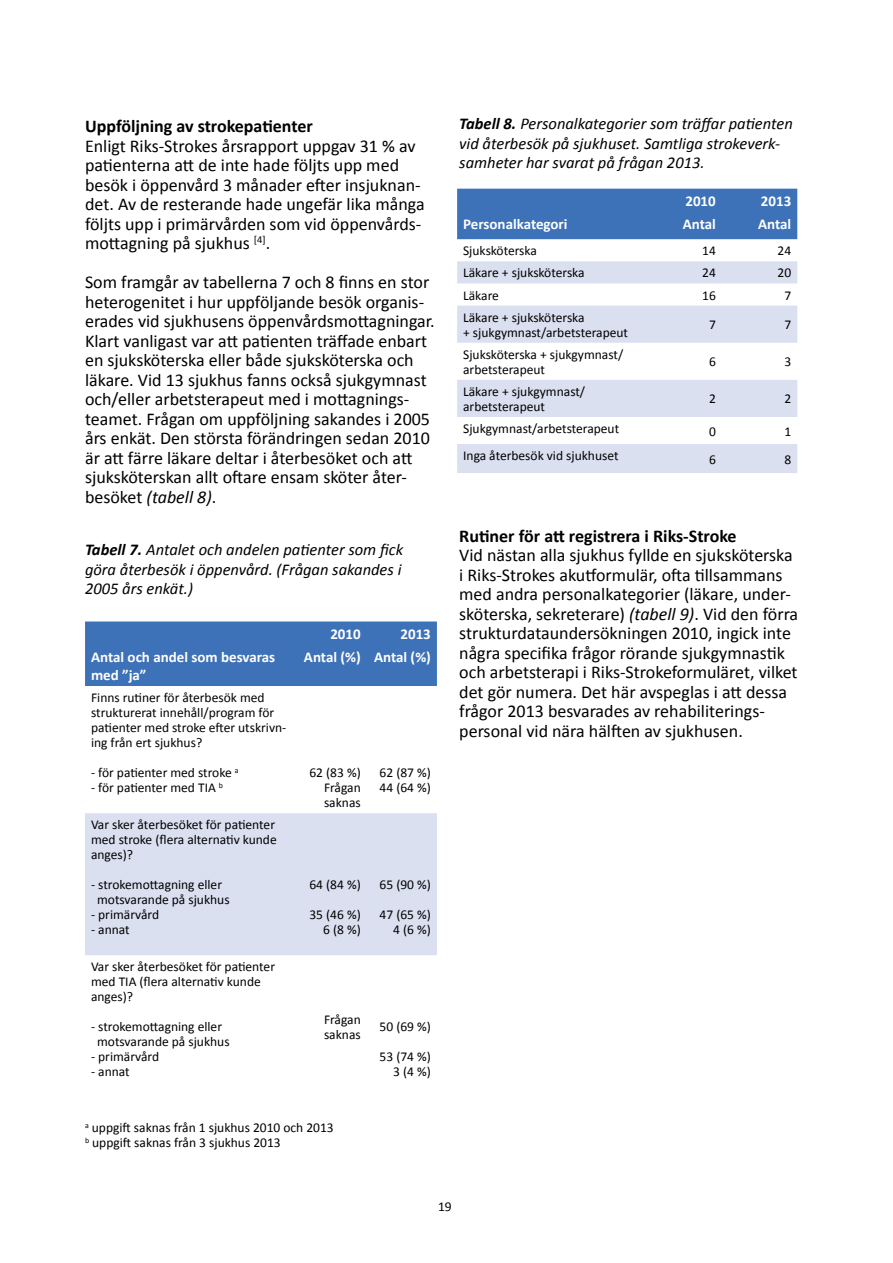
<style>
.page{position:relative;width:893px;height:1263px;background:#fff}
.page>*{position:absolute;margin:0;border:0;box-sizing:border-box;transform-origin:0 0}
.t1{font:18px/19.5px "Calibri";color:#000}
.t2{font:700 18px "Calibri";color:#000}
.t3{font:italic 16.5px/19.5px "Calibri";color:#000;text-align:justify}
.t4{font:700 15px/18px "Calibri";color:#fff}
.t5{font:13.5px/15px "Calibri";color:#000}
.s1{font-style:italic}
.s2{font-weight:700}
</style>
<div class="page">
<div style="left:85px;top:621px;width:352px;height:65px;background:#3d71b8"></div>
<div style="left:85px;top:813px;width:352px;height:142px;background:#dbe0f1"></div>
<div style="left:457px;top:189px;width:340px;height:50px;background:#3d71b8"></div>
<svg style="left:457px;top:261px;width:340px;height:212px;fill:#dbe0f1"></svg>
<p class="t2" style="left:85px;top:115px;width:229px">Uppföljning av strokepatienter</p>
<p class="t1" style="left:85px;top:136px;width:341px">Enligt Riks-Strokes årsrapport uppgav 31 % av patienterna att de inte hade följts upp med besök i öppenvård 3 månader efter insjuknan&shy;det. Av de resterande hade ungefär lika många följts upp i primärvården som vid öppenvårds&shy;mottagning på sjukhus <sup>[4]</sup>.</p>
<p class="t1" style="left:85px;top:272px;width:351px">Som framgår av tabellerna 7 och 8 finns en stor heterogenitet i hur uppföljande besök organis&shy;erades vid sjukhusens öppenvårdsmottagningar.<br>Klart vanligast var att patienten träffade enbart en sjuksköterska eller både sjuksköterska och läkare. Vid 13 sjukhus fanns också sjukgymnast och/eller arbetsterapeut med i mottagnings&shy;teamet. Frågan om uppföljning sakandes i 2005 års enkät. Den största förändringen sedan 2010 är att färre läkare deltar i återbesöket och att sjuksköterskan allt oftare ensam sköter åter&shy;besöket <span class="s1">(tabell 8)</span>.</p>
<p class="t3" style="left:85px;top:539px;width:320px"><span class="s2">Tabell 7.</span> Antalet och andelen patienter som fick göra återbesök i öppenvård. (Frågan sakandes i 2005 års enkät.)</p>
<p class="t4" style="left:330px;top:625px;width:32px">2010</p>
<p class="t4" style="left:400px;top:625px;width:32px">2013</p>
<p class="t4" style="left:91px;top:648px;width:186px">Antal och andel som besvaras med ”ja”</p>
<p class="t4" style="left:304px;top:648px;width:128px">Antal (%) Antal (%)</p>
<p class="t5" style="left:91px;top:690px;width:197px">Finns rutiner för återbesök med strukturerat innehåll/program för patienter med stroke efter utskrivn&shy;ing från ert sjukhus?</p>
<p class="t5" style="left:91px;top:765px;width:149px">- för patienter med stroke <sup>a</sup></p>
<p class="t5" style="left:91px;top:780px;width:134px">- för patienter med TIA <sup>b</sup></p>
<p class="t5" style="left:324px;top:765px;width:38px;text-align:justify;text-indent:-15px">62 (83 %)<br>Frågan saknas</p>
<p class="t5" style="left:380px;top:765px;width:53px">62 (87 %)<br>44 (64 %)</p>
<p class="t5" style="left:91px;top:817px;width:187px">Var sker återbesöket för patienter med stroke (flera alternativ kunde anges)?</p>
<p class="t5" style="left:91px;top:877px;width:140px;text-align:center">- strokemottagning eller motsvarande på sjukhus</p>
<p class="t5" style="left:91px;top:907px;width:70px">- primärvård</p>
<p class="t5" style="left:91px;top:922px;width:40px">- annat</p>
<p class="t5" style="left:91px;top:959px;width:186px">Var sker återbesöket för patienter med TIA (flera alternativ kunde anges)?</p>
<p class="t5" style="left:91px;top:1019px;width:140px;text-align:center">- strokemottagning eller motsvarande på sjukhus</p>
<p class="t5" style="left:91px;top:1049px;width:70px">- primärvård</p>
<p class="t5" style="left:91px;top:1064px;width:40px">- annat</p>
<p class="t5" style="left:309px;top:877px;width:53px">64 (84 %)</p>
<p class="t5" style="left:309px;top:907px;width:53px;text-align:right">35 (46 %)<br>6 (8 %)</p>
<p class="t5" style="left:380px;top:877px;width:53px">65 (90 %)</p>
<p class="t5" style="left:380px;top:907px;width:53px;text-align:right">47 (65 %)<br>4 (6 %)</p>
<p class="t5" style="left:324px;top:1012px;width:38px">Frågan saknas</p>
<p class="t5" style="left:380px;top:1019px;width:53px">50 (69 %)</p>
<p class="t5" style="left:380px;top:1049px;width:53px;text-align:right">53 (74 %)<br>3 (4 %)</p>
<p class="t5" style="left:85px;top:1120px;width:250px"><sup>a</sup> uppgift saknas från 1 sjukhus 2010 och 2013 <sup>b</sup> uppgift saknas från 3 sjukhus 2013</p>
<p class="t3" style="left:459px;top:113px;width:335px;text-align:left"><span class="s2">Tabell 8.</span> Personalkategorier som träffar patienten vid återbesök på sjukhuset. Samtliga strokeverk&shy;samheter har svarat på frågan 2013.</p>
<p class="t4" style="left:685px;top:192px;width:32px">2010</p>
<p class="t4" style="left:761px;top:192px;width:32px">2013</p>
<p class="t4" style="left:463px;top:215px;width:106px">Personalkategori</p>
<p class="t4" style="left:683px;top:215px;width:35px">Antal</p>
<p class="t4" style="left:758px;top:215px;width:35px">Antal</p>
<p class="t5" style="left:463px;top:243px;width:75px">Sjuksköterska</p>
<p class="t5" style="left:702px;top:243px;width:15px">14</p>
<p class="t5" style="left:778px;top:243px;width:15px">24</p>
<p class="t5" style="left:463px;top:265px;width:123px">Läkare + sjuksköterska</p>
<p class="t5" style="left:702px;top:265px;width:15px">24</p>
<p class="t5" style="left:778px;top:265px;width:15px">20</p>
<p class="t5" style="left:463px;top:288px;width:37px">Läkare</p>
<p class="t5" style="left:702px;top:288px;width:15px">16</p>
<p class="t5" style="left:784px;top:288px;width:8px">7</p>
<p class="t5" style="left:463px;top:310px;width:166px">Läkare + sjuksköterska<br>+ sjukgymnast/arbetsterapeut</p>
<p class="t5" style="left:709px;top:317px;width:8px">7</p>
<p class="t5" style="left:784px;top:317px;width:8px">7</p>
<p class="t5" style="left:463px;top:347px;width:162px">Sjuksköterska + sjukgymnast/ arbetsterapeut</p>
<p class="t5" style="left:709px;top:354px;width:8px">6</p>
<p class="t5" style="left:784px;top:354px;width:8px">3</p>
<p class="t5" style="left:463px;top:384px;width:123px">Läkare + sjukgymnast/ arbetsterapeut</p>
<p class="t5" style="left:709px;top:391px;width:8px">2</p>
<p class="t5" style="left:784px;top:391px;width:8px">2</p>
<p class="t5" style="left:463px;top:421px;width:158px">Sjukgymnast/arbetsterapeut</p>
<p class="t5" style="left:709px;top:424px;width:8px">0</p>
<p class="t5" style="left:784px;top:424px;width:8px">1</p>
<p class="t5" style="left:463px;top:448px;width:157px">Inga återbesök vid sjukhuset</p>
<p class="t5" style="left:709px;top:452px;width:8px">6</p>
<p class="t5" style="left:784px;top:452px;width:8px">8</p>
<p class="t2" style="left:459px;top:524px;width:279px">Rutiner för att registrera i Riks-Stroke</p>
<p class="t1" style="left:459px;top:545px;width:340px">Vid nästan alla sjukhus fyllde en sjuksköterska i Riks-Strokes akutformulär, ofta tillsammans med andra personalkategorier (läkare, under&shy;sköterska, sekreterare) <span class="s1">(tabell 9)</span>. Vid den förra strukturdataundersökningen 2010, ingick inte några specifika frågor rörande sjukgymnastik och arbetsterapi i Riks-Strokeformuläret, vilket det gör numera. Det här avspeglas i att dessa frågor 2013 besvarades av rehabiliterings&shy;personal vid nära hälften av sjukhusen.</p>
<p class="t5" style="left:438px;top:1199px;width:15px">19</p>
</div>
